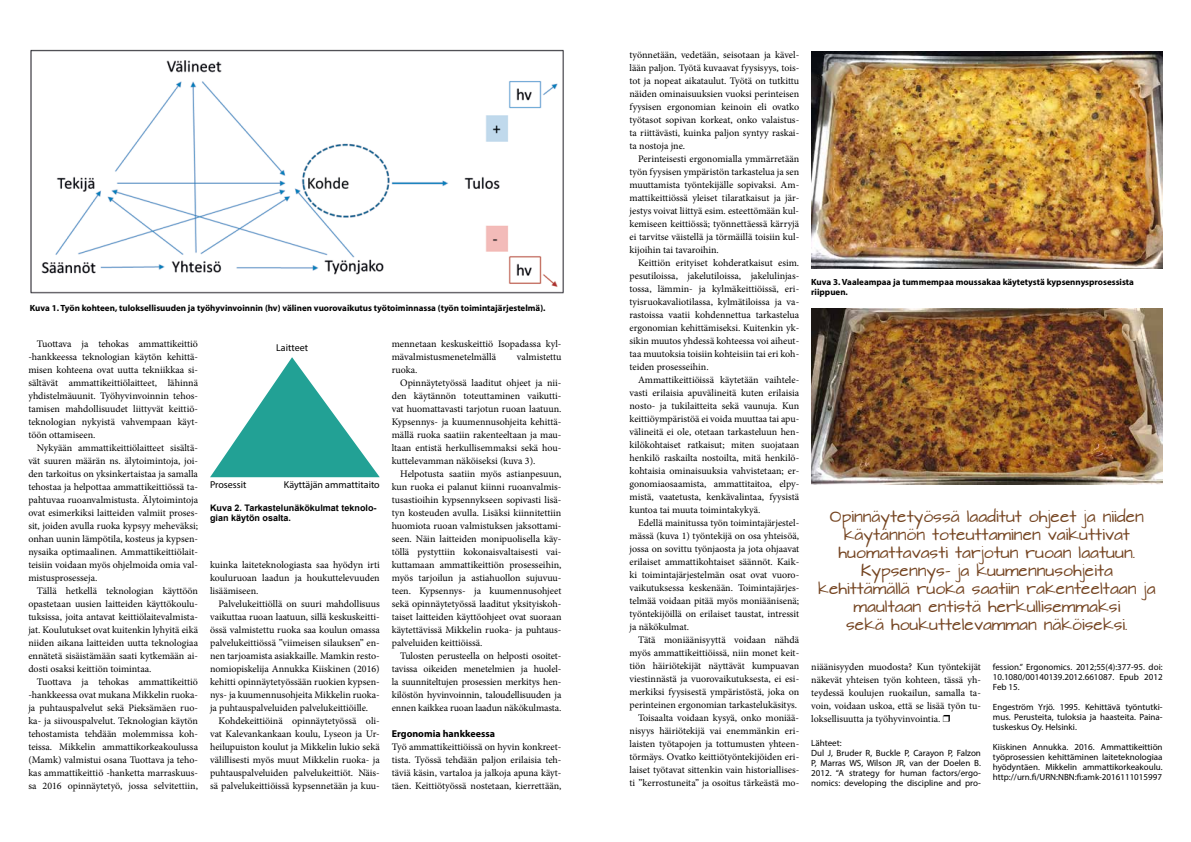
<style>
.page{position:relative;width:1191px;height:842px;background:#fff}
.page>*{position:absolute;margin:0;border:0;box-sizing:border-box;transform-origin:0 0}
.t1{font:14px/18px "Architects Daughter";color:#754522;text-align:center}
.t2{font:10px/13px "Minion Pro";color:#000;text-align:justify}
.t3{font:10px "Myriad Pro";color:#000}
.t4{font:700 10px "Myriad Pro";color:#000}
.t5{font:9px/10px "Myriad Pro";color:#000;text-align:justify}
.t6{font:700 9px/10px "Myriad Pro";color:#000}
.t7{font:700 9px/10px "Arial";color:#000}
</style>
<div class="page">
<img style="left:811px;top:51px;width:351px;height:217px">
<img style="left:811px;top:309px;width:351px;height:176px">
<svg style="left:210px;top:357px;width:170px;height:120px"></svg>
<img style="left:30px;top:49px;width:534px;height:244px">
<p class="t6" style="left:30px;top:302px;width:517px">Kuva 1. Työn kohteen, tuloksellisuuden ja työhyvinvoinnin (hv) välinen vuorovaikutus työtoiminnassa (työn toimintajärjestelmä).</p>
<p class="t2" style="left:28px;top:337px;width:171px;text-indent:8px">Tuottava ja tehokas ammattikeittiö -hankkeessa teknologian käytön kehittä&shy;misen kohteena ovat uutta tekniikkaa si&shy;sältävät ammattikeittiölaitteet, lähinnä yhdistelmäuunit. Työhyvinvoinnin tehos&shy;tamisen mahdollisuudet liittyvät keittiö&shy;teknologian nykyistä vahvempaan käyt&shy;töön ottamiseen.</p>
<p class="t2" style="left:28px;top:441px;width:171px;text-indent:8px">Nykyään ammattikeittiölaitteet sisältä&shy;vät suuren määrän ns. älytoimintoja, joi&shy;den tarkoitus on yksinkertaistaa ja samalla tehostaa ja helpottaa ammattikeittiössä ta&shy;pahtuvaa ruoanvalmistusta. Älytoimintoja ovat esimerkiksi laitteiden valmiit proses&shy;sit, joiden avulla ruoka kypsyy meheväksi; onhan uunin lämpötila, kosteus ja kypsen&shy;nysaika optimaalinen. Ammattikeittiölait&shy;teisiin voidaan myös ohjelmoida omia val&shy;mistusprosesseja.</p>
<p class="t2" style="left:28px;top:584px;width:171px;text-indent:8px">Tällä hetkellä teknologian käyttöön opastetaan uusien laitteiden käyttökoulu&shy;tuksissa, joita antavat keittiölaitevalmista&shy;jat. Koulutukset ovat kuitenkin lyhyitä eikä niiden aikana laitteiden uutta teknologiaa ennätetä sisäistämään saati kytkemään ai&shy;dosti osaksi keittiön toimintaa.</p>
<p class="t2" style="left:28px;top:675px;width:171px;text-indent:8px">Tuottava ja tehokas ammattikeittiö -hankkeessa ovat mukana Mikkelin ruoka&shy;ja puhtauspalvelut sekä Pieksämäen ruo&shy;ka- ja siivouspalvelut. Teknologian käytön tehostamista tehdään molemmissa koh&shy;teissa. Mikkelin ammattikorkeakoulussa (Mamk) valmistui osana Tuottava ja teho&shy;kas ammattikeittiö -hanketta marraskuus&shy;sa 2016 opinnäytetyö, jossa selvitettiin,</p>
<p class="t3" style="left:276px;top:341px;width:33px">Laitteet</p>
<p class="t3" style="left:210px;top:478px;width:38px">Prosessit</p>
<p class="t3" style="left:284px;top:478px;width:97px">Käyttäjän ammattitaito</p>
<p class="t7" style="left:210px;top:503px;width:168px">Kuva 2. Tarkastelunäkökulmat teknolo&shy;gian käytön osalta.</p>
<p class="t2" style="left:210px;top:558px;width:171px">kuinka laiteteknologiasta saa hyödyn irti kouluruoan laadun ja houkuttelevuuden lisäämiseen.</p>
<p class="t2" style="left:210px;top:597px;width:171px;text-indent:9px">Palvelukeittiöllä on suuri mahdollisuus vaikuttaa ruoan laatuun, sillä keskuskeitti&shy;össä valmistettu ruoka saa koulun omassa palvelukeittiössä ”viimeisen silauksen” en&shy;nen tarjoamista asiakkaille. Mamkin resto&shy;nomiopiskelija Annukka Kiiskinen (2016) kehitti opinnäytetyössään ruokien kypsen&shy;nys- ja kuumennusohjeita Mikkelin ruoka&shy;ja puhtauspalveluiden palvelukeittiöille.</p>
<p class="t2" style="left:210px;top:714px;width:171px;text-indent:9px">Kohdekeittiöinä opinnäytetyössä oli&shy;vat Kalevankankaan koulu, Lyseon ja Ur&shy;heilupuiston koulut ja Mikkelin lukio sekä välillisesti myös muut Mikkelin ruoka- ja puhtauspalveluiden palvelukeittiöt. Näis&shy;sä palvelukeittiöissä kypsennetään ja kuu-</p>
<p class="t2" style="left:392px;top:337px;width:171px">mennetaan keskuskeittiö Isopadassa kyl&shy;mävalmistusmenetelmällä</p>
<p class="t2" style="left:517px;top:350px;width:46px">valmistettu</p>
<p class="t2" style="left:392px;top:363px;width:27px">ruoka.</p>
<p class="t2" style="left:400px;top:376px;width:163px">Opinnäytetyössä laaditut ohjeet ja nii-</p>
<p class="t2" style="left:392px;top:389px;width:171px">den käytännön toteuttaminen vaikutti-</p>
<p class="t2" style="left:392px;top:402px;width:171px">vat huomattavasti tarjotun ruoan laatuun.</p>
<p class="t2" style="left:392px;top:415px;width:171px">Kypsennys- ja kuumennusohjeita kehittä-</p>
<p class="t2" style="left:392px;top:428px;width:171px">mällä ruoka saatiin rakenteeltaan ja mau-</p>
<p class="t2" style="left:392px;top:441px;width:171px">ltaan entistä herkullisemmaksi sekä hou-</p>
<p class="t2" style="left:392px;top:454px;width:145px">kuttelevamman näköiseksi (kuva 3).</p>
<p class="t2" style="left:400px;top:467px;width:163px">Helpotusta saatiin myös astianpesuun,</p>
<p class="t2" style="left:392px;top:480px;width:171px">kun ruoka ei palanut kiinni ruoanvalmis-</p>
<p class="t2" style="left:392px;top:493px;width:171px">tusastioihin kypsennykseen sopivasti lisä-</p>
<p class="t2" style="left:392px;top:506px;width:171px">tyn kosteuden avulla. Lisäksi kiinnitettiin</p>
<p class="t2" style="left:392px;top:519px;width:171px">huomiota ruoan valmistuksen jaksottami-</p>
<p class="t2" style="left:392px;top:532px;width:171px">seen. Näin laitteiden monipuolisella käy-</p>
<p class="t2" style="left:392px;top:545px;width:171px">töllä pystyttiin kokonaisvaltaisesti vai-</p>
<p class="t2" style="left:392px;top:558px;width:171px">kuttamaan ammattikeittiön prosesseihin,</p>
<p class="t2" style="left:392px;top:571px;width:171px">myös tarjoilun ja astiahuollon sujuvuu-</p>
<p class="t2" style="left:392px;top:584px;width:171px">teen. Kypsennys- ja kuumennusohjeet</p>
<p class="t2" style="left:392px;top:597px;width:171px">sekä opinnäytetyössä laaditut yksityiskoh-</p>
<p class="t2" style="left:392px;top:610px;width:171px">taiset laitteiden käyttöohjeet ovat suoraan</p>
<p class="t2" style="left:392px;top:623px;width:171px">käytettävissä Mikkelin ruoka- ja puhtaus-</p>
<p class="t2" style="left:392px;top:636px;width:92px">palveluiden keittiöissä.</p>
<p class="t2" style="left:400px;top:649px;width:163px">Tulosten perusteella on helposti osoitet-</p>
<p class="t2" style="left:392px;top:662px;width:171px">tavissa oikeiden menetelmien ja huolel-</p>
<p class="t2" style="left:392px;top:675px;width:171px">la suunniteltujen prosessien merkitys hen-</p>
<p class="t2" style="left:392px;top:688px;width:171px">kilöstön hyvinvoinnin, taloudellisuuden ja</p>
<p class="t2" style="left:392px;top:701px;width:171px">ennen kaikkea ruoan laadun näkökulmasta.</p>
<p class="t4" style="left:392px;top:727px;width:105px">Ergonomia hankkeessa</p>
<p class="t2" style="left:392px;top:740px;width:171px">Työ ammattikeittiöissä on hyvin konkreet&shy;tista. Työssä tehdään paljon erilaisia teh&shy;täviä käsin, vartaloa ja jalkoja apuna käyt&shy;täen. Keittiötyössä nostetaan, kierrettään,</p>
<p class="t2" style="left:629px;top:49px;width:171px">työnnetään, vedetään, seisotaan ja kävel&shy;lään paljon. Työtä kuvaavat fyysisyys, tois&shy;tot ja nopeat aikataulut. Työtä on tutkittu näiden ominaisuuksien vuoksi perinteisen fyysisen ergonomian keinoin eli ovatko työtasot sopivan korkeat, onko valaistus&shy;ta riittävästi, kuinka paljon syntyy raskai&shy;ta nostoja jne.</p>
<p class="t2" style="left:629px;top:153px;width:171px;text-indent:8px">Perinteisesti ergonomialla ymmärretään työn fyysisen ympäristön tarkastelua ja sen muuttamista työntekijälle sopivaksi. Am&shy;mattikeittiössä yleiset tilaratkaisut ja jär&shy;jestys voivat liittyä esim. esteettömään kul&shy;kemiseen keittiössä; työnnettäessä kärryjä ei tarvitse väistellä ja törmäillä toisiin kul&shy;kijoihin tai tavaroihin.</p>
<p class="t2" style="left:629px;top:257px;width:171px;text-indent:8px">Keittiön erityiset kohderatkaisut esim. pesutiloissa, jakelutiloissa, jakelulinjas&shy;tossa, lämmin- ja kylmäkeittiöissä, eri&shy;tyisruokavaliotilassa, kylmätiloissa ja va&shy;rastoissa vaatii kohdennettua tarkastelua ergonomian kehittämiseksi. Kuitenkin yk&shy;sikin muutos yhdessä kohteessa voi aiheut&shy;taa muutoksia toisiin kohteisiin tai eri koh&shy;teiden prosesseihin.</p>
<p class="t2" style="left:629px;top:374px;width:171px;text-indent:8px">Ammattikeittiöissä käytetään vaihtele&shy;vasti erilaisia apuvälineitä kuten erilaisia nosto- ja tukilaitteita sekä vaunuja. Kun keittiöympäristöä ei voida muuttaa tai apu&shy;välineitä ei ole, otetaan tarkasteluun hen&shy;kilökohtaiset ratkaisut; miten suojataan henkilö raskailta nostoilta, mitä henkilö&shy;kohtaisia ominaisuuksia vahvistetaan; er&shy;gonomiaosaamista, ammattitaitoa, elpy&shy;mistä, vaatetusta, kenkävalintaa, fyysistä kuntoa tai muuta toimintakykyä.</p>
<p class="t2" style="left:629px;top:517px;width:171px;text-indent:8px">Edellä mainitussa työn toimintajärjestel&shy;mässä (kuva 1) työntekijä on osa yhteisöä, jossa on sovittu työnjaosta ja jota ohjaavat erilaiset ammattikohtaiset säännöt. Kaik&shy;ki toimintajärjestelmän osat ovat vuoro&shy;vaikutuksessa keskenään. Toimintajärjes&shy;telmää voidaan pitää myös moniäänisenä; työntekijöillä on erilaiset taustat, intressit ja näkökulmat.</p>
<p class="t2" style="left:629px;top:634px;width:171px;text-align:right">Tätä moniäänisyyttä voidaan nähdä myös ammattikeittiöissä, niin monet keit&shy;tiön häiriötekijät näyttävät kumpuavan viestinnästä ja vuorovaikutuksesta, ei esi&shy;merkiksi fyysisestä ympäristöstä, joka on perinteinen ergonomian tarkastelukäsitys.<br>Toisaalta voidaan kysyä, onko moniää&shy;nisyys häiriötekijä vai enemmänkin eri&shy;laisten työtapojen ja tottumusten yhteen&shy;törmäys. Ovatko keittiötyöntekijöiden eri&shy;laiset työtavat sittenkin vain historiallises&shy;ti ”kerrostuneita” ja osoitus tärkeästä mo-</p>
<p class="t6" style="left:811px;top:277px;width:324px">Kuva 3. Vaaleampaa ja tummempaa moussakaa käytetystä kypsennysprosessista riippuen.</p>
<p class="t1" style="left:818px;top:508px;width:339px">Opinnäytetyössä laaditut ohjeet ja niiden käytännön toteuttaminen vaikuttivat huomattavasti tarjotun ruoan laatuun.<br>Kypsennys- ja kuumennusohjeita kehittämällä ruoka saatiin rakenteeltaan ja maultaan entistä herkullisemmaksi<br>sekä houkuttelevamman näköiseksi.</p>
<p class="t2" style="left:811px;top:661px;width:171px">niäänisyyden muodosta? Kun työntekijät näkevät yhteisen työn kohteen, tässä yh&shy;teydessä koulujen ruokailun, samalla ta&shy;voin, voidaan uskoa, että se lisää työn tu&shy;loksellisuutta ja työhyvinvointia. ❒</p>
<p class="t5" style="left:811px;top:738px;width:171px;text-align:left">Lähteet:<br>Dul J, Bruder R, Buckle P, Carayon P, Falzon P, Marras WS, Wilson JR, van der Doelen B.<br>2012. “A strategy for human factors/ergo&shy;nomics: developing the discipline and pro-</p>
<p class="t5" style="left:993px;top:662px;width:171px">fession.” Ergonomics. 2012;55(4):377-95. doi:<br>10.1080/00140139.2012.661087. Epub 2012<br>Feb 15.</p>
<p class="t5" style="left:993px;top:702px;width:171px">Engeström Yrjö. 1995. Kehittävä työntutki&shy;mus. Perusteita, tuloksia ja haasteita. Paina&shy;tuskeskus Oy. Helsinki.</p>
<p class="t5" style="left:993px;top:742px;width:171px">Kiiskinen Annukka. 2016. Ammattikeittiön työprosessien kehittäminen laiteteknologiaa hyödyntäen. Mikkelin ammattikorkeakoulu. http://urn.fi/URN:NBN:fi:amk-2016111015997</p>
</div>
